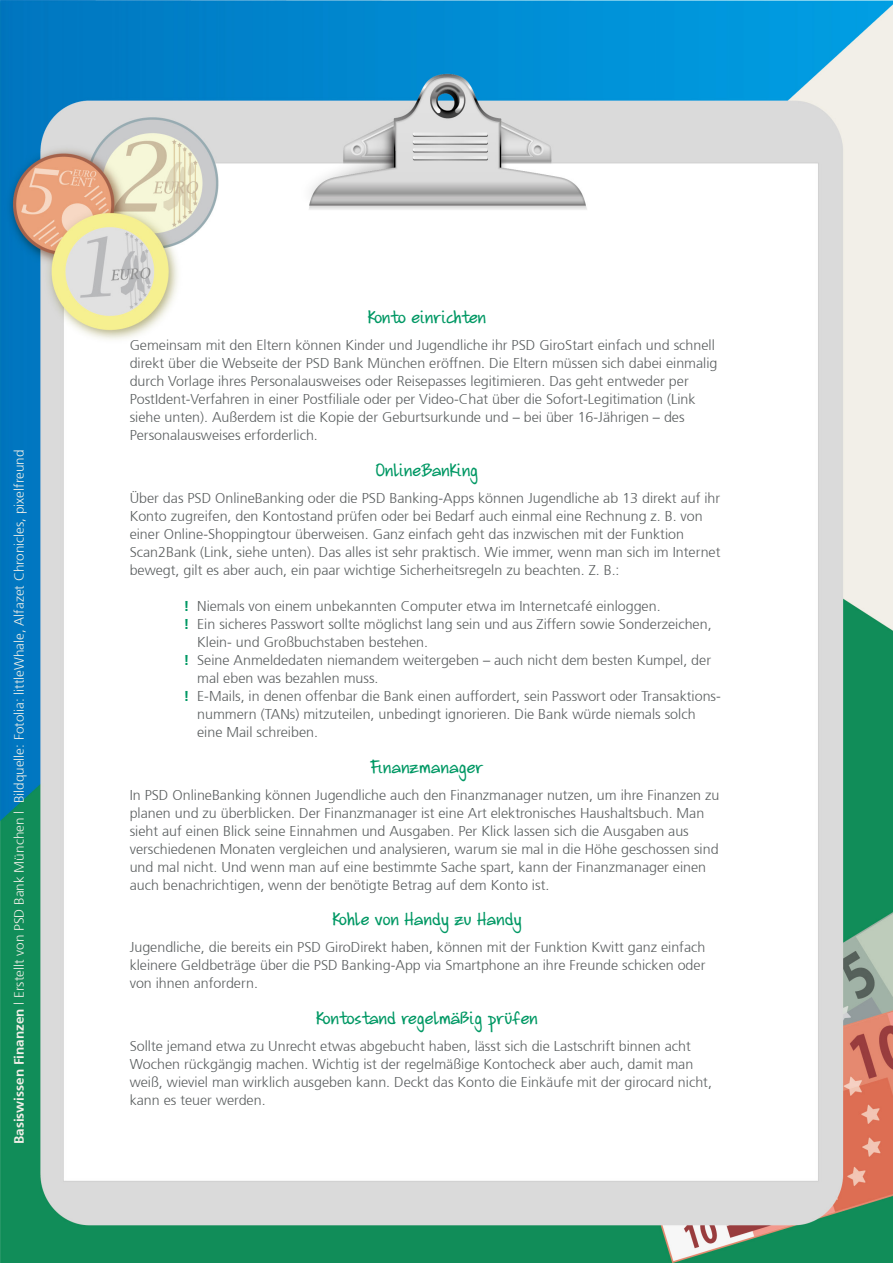
<style>
.page{position:relative;width:893px;height:1263px;background:#fff}
.page>*{position:absolute;margin:0;border:0;box-sizing:border-box;transform-origin:0 0}
.t1{font:300 14.25px/18px "Frutiger";color:#5a5e5f}
.t2{font:14.25px "AJ Hand";color:#009864}
.t3{font:300 13.5px "Frutiger";color:#f2efe8}
.s1{font-weight:700}
.s2{font-weight:700;color:#009864}
</style>
<div class="page">
<img style="left:0;top:0;width:893px;height:1263px">
<p class="t3" style="left:12px;top:1144px;width:696px;rotate:-90deg"><span class="s1">Basiswissen Finanzen</span> l Erstellt von PSD Bank München l Bildquelle: Fotolia: littleWhale, Alfazet Chronicles, pixelfreund</p>
<p class="t2" style="left:368px;top:310px;width:120px">Konto einrichten</p>
<p class="t1" style="left:130px;top:337px;width:589px">Gemeinsam mit den Eltern können Kinder und Jugendliche ihr PSD GiroStart einfach und schnell direkt über die Webseite der PSD Bank München eröffnen. Die Eltern müssen sich dabei einmalig durch Vorlage ihres Personalausweises oder Reisepasses legitimieren. Das geht entweder per PostIdent-Verfahren in einer Postfiliale oder per Video-Chat über die Sofort-Legitimation (Link siehe unten). Außerdem ist die Kopie der Geburtsurkunde und – bei über 16-Jährigen – des Personalausweises erforderlich.</p>
<p class="t2" style="left:376px;top:462px;width:104px">OnlineBanking</p>
<p class="t1" style="left:130px;top:489px;width:592px">Über das PSD OnlineBanking oder die PSD Banking-Apps können Jugendliche ab 13 direkt auf ihr</p>
<p class="t1" style="left:130px;top:507px;width:575px">Konto zugreifen, den Kontostand prüfen oder bei Bedarf auch einmal eine Rechnung z. B. von einer Online-Shoppingtour überweisen. Ganz einfach geht das inzwischen mit der Funktion</p>
<p class="t1" style="left:130px;top:543px;width:592px">Scan2Bank (Link, siehe unten). Das alles ist sehr praktisch. Wie immer, wenn man sich im Internet bewegt, gilt es aber auch, ein paar wichtige Sicherheitsregeln zu beachten. Z. B.:</p>
<p class="t1" style="left:184px;top:597px;width:478px"><span class="s2">!</span> Niemals von einem unbekannten Computer etwa im Internetcafé einloggen.</p>
<p class="t1" style="left:197px;top:615px;width:516px;text-indent:-13px"><span class="s2">!</span> Ein sicheres Passwort sollte möglichst lang sein und aus Ziffern sowie Sonderzeichen,<br>Klein- und Großbuchstaben bestehen.</p>
<p class="t1" style="left:197px;top:651px;width:515px;text-indent:-13px"><span class="s2">!</span> Seine Anmeldedaten niemandem weitergeben – auch nicht dem besten Kumpel, der mal eben was bezahlen muss.</p>
<p class="t1" style="left:197px;top:687px;width:525px;text-indent:-13px"><span class="s2">!</span> E-Mails, in denen offenbar die Bank einen auffordert, sein Passwort oder Transaktions&shy;nummern (TANs) mitzuteilen, unbedingt ignorieren. Die Bank würde niemals solch eine Mail schreiben.</p>
<p class="t2" style="left:370px;top:759px;width:115px">Finanzmanager</p>
<p class="t1" style="left:130px;top:786px;width:591px">In PSD OnlineBanking können Jugendliche auch den Finanzmanager nutzen, um ihre Finanzen zu planen und zu überblicken. Der Finanzmanager ist eine Art elektronisches Haushaltsbuch. Man sieht auf einen Blick seine Einnahmen und Ausgaben. Per Klick lassen sich die Ausgaben aus verschiedenen Monaten vergleichen und analysieren, warum sie mal in die Höhe geschossen sind und mal nicht. Und wenn man auf eine bestimmte Sache spart, kann der Finanzmanager einen auch benachrichtigen, wenn der benötigte Betrag auf dem Konto ist.</p>
<p class="t2" style="left:332px;top:911px;width:191px">Kohle von Handy zu Handy</p>
<p class="t1" style="left:130px;top:938px;width:577px;text-align:justify">Jugendliche, die bereits ein PSD GiroDirekt haben, können mit der Funktion Kwitt ganz einfach kleinere Geldbeträge über die PSD Banking-App via Smartphone an ihre Freunde schicken oder von ihnen anfordern.</p>
<p class="t2" style="left:316px;top:1010px;width:223px">Kontostand regelmäßig prüfen</p>
<p class="t1" style="left:130px;top:1037px;width:563px">Sollte jemand etwa zu Unrecht etwas abgebucht haben, lässt sich die Lastschrift binnen acht</p>
<p class="t1" style="left:130px;top:1055px;width:584px">Wochen rückgängig machen. Wichtig ist der regelmäßige Kontocheck aber auch, damit man weiß, wieviel man wirklich ausgeben kann. Deckt das Konto die Einkäufe mit der girocard nicht, kann es teuer werden.</p>
</div>
